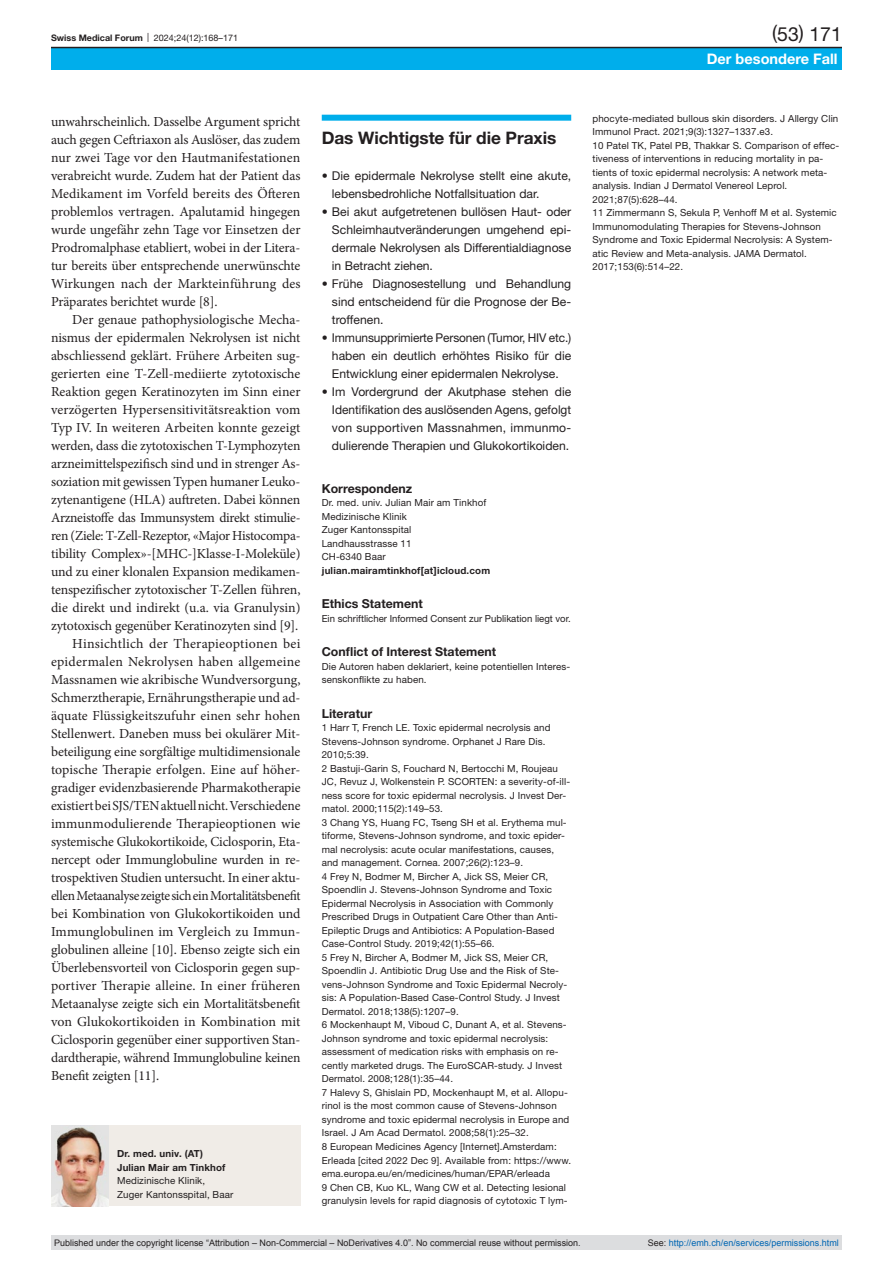
<style>
.page{position:relative;width:893px;height:1263px;background:#fff}
.page>*{position:absolute;margin:0;border:0;box-sizing:border-box;transform-origin:0 0}
.pagina{font:19.5px "Helvetica Neue LT Pro";color:#231f20}
.box-head1-start{font:700 17.25px "Helvetica Neue LT Pro";letter-spacing:-.005em;color:#231f20}
.t1{font:700 14.55px "Helvetica Neue LT Pro";color:#fff}
.paragraph-indent{font:13.8px/18px "Minion Pro";letter-spacing:-.01em;color:#231f20;text-align:justify}
.statements-head{font:700 12.3px "Helvetica Neue LT Pro";color:#231f20}
.correspondence-head{font:700 12.3px "Helvetica Neue LT Pro";color:#231f20}
.online-ref-head{font:700 12.3px "Helvetica Neue LT Pro";color:#231f20}
.t2{font:12.15px/18px "Helvetica Neue LT Pro";color:#231f20;text-align:justify}
.online-ref{font:9.75px/13.5px "Helvetica Neue LT Pro";letter-spacing:.01em;color:#231f20}
.statements{font:9.75px/13.5px "Helvetica Neue LT Pro";letter-spacing:.01em;color:#231f20}
.correspondence{font:9.75px/13.5px "Helvetica Neue LT Pro";letter-spacing:.01em;color:#231f20}
.affiliations-small{font:9.75px/13.5px "Helvetica Neue LT Pro";letter-spacing:.01em;color:#231f20}
.authors-small{font:700 9.75px/13.5px "Helvetica Neue LT Pro";letter-spacing:.01em;color:#231f20}
.correspondence-e-mai{font:700 9.75px "Helvetica Neue LT Pro";letter-spacing:.02em;color:#231f20}
.t3{font:9px "Arial";color:#231f20}
.t4{font:9px "Arial";color:#0066b3}
.t5{font:9px "Helvetica Neue LT Pro";color:#231f20}
.s1{font-weight:700}
.s2{color:#231f20}
</style>
<div class="page">
<div style="left:322px;top:115px;width:249px;height:6px;background:#00aeeb"></div>
<div style="left:51px;top:1125px;width:249px;height:81px;background:#f0ece7"></div>
<img style="left:51px;top:1125px;width:58px;height:81px">
<div style="left:51px;top:47px;width:791px;height:23px;background:#00aeeb"></div>
<hr style="left:51px;top:47px;width:791px;height:1px;background:#231f20">
<div style="left:51px;top:1235px;width:791px;height:15px;background:#dcdddf"></div>
<p class="t5" style="left:51px;top:32px;width:189px"><span class="s1">Swiss Medical Forum</span> | 2024;24(12):168–171</p>
<p class="paragraph-indent" style="left:51px;top:113px;width:251px">unwahrscheinlich. Dasselbe Argument spricht auch gegen Ceftriaxon als Auslöser, das zudem nur zwei Tage vor den Hautmanifestationen verabreicht wurde. Zudem hat der Patient das Medikament im Vorfeld bereits des Öfteren problemlos vertragen. Apalutamid hingegen wurde ungefähr zehn Tage vor Einsetzen der Prodromalphase etabliert, wobei in der Litera&shy;tur bereits über entsprechende unerwünschte Wirkungen nach der Markteinführung des Präparates berichtet wurde [8].</p>
<p class="paragraph-indent" style="left:51px;top:311px;width:251px;text-indent:21px">Der genaue pathophysiologische Mecha&shy;nismus der epidermalen Nekrolysen ist nicht abschliessend geklärt. Frühere Arbeiten sug&shy;gerierten eine T-Zell-mediierte zytotoxische Reaktion gegen Keratinozyten im Sinn einer verzögerten Hypersensitivitätsreaktion vom Typ IV. In weiteren Arbeiten konnte gezeigt werden, dass die zytotoxischen T-Lymphozyten arzneimittelspezifisch sind und in strenger As&shy;soziation mit gewissen Typen humaner Leuko&shy;zytenantigene (HLA) auftreten. Dabei können Arzneistoffe das Immunsystem direkt stimulie&shy;ren (Ziele: T-Zell-Rezeptor, «Major Histocompa&shy;tibility Complex»-[MHC-]Klasse-I-Moleküle) und zu einer klonalen Expansion medikamen&shy;tenspezifischer zytotoxischer T-Zellen führen, die direkt und indirekt (u.a. via Granulysin) zytotoxisch gegenüber Keratinozyten sind [9].</p>
<p class="paragraph-indent" style="left:51px;top:635px;width:251px;text-indent:21px">Hinsichtlich der Therapieoptionen bei epidermalen Nekrolysen haben allgemeine Massnamen wie akribische Wundversorgung, Schmerztherapie, Ernährungstherapie und ad&shy;äquate Flüssigkeitszufuhr einen sehr hohen Stellenwert. Daneben muss bei okulärer Mit&shy;beteiligung eine sorgfältige multidimensionale topische Therapie erfolgen. Eine auf höher&shy;gradiger evidenzbasierende Pharmakotherapie existiert bei SJS/TEN aktuell nicht. Verschiedene immunmodulierende Therapieoptionen wie systemische Glukokortikoide, Ciclosporin, Eta&shy;nercept oder Immunglobuline wurden in re&shy;trospektiven Studien untersucht. In einer aktu&shy;ellen Metaanalyse zeigte sich ein Mortalitätsbenefit bei Kombination von Glukokortikoiden und Immunglobulinen im Vergleich zu Immun&shy;globulinen alleine [10]. Ebenso zeigte sich ein Überlebensvorteil von Ciclosporin gegen sup&shy;portiver Therapie alleine. In einer früheren Metaanalyse zeigte sich ein Mortalitätsbenefit von Glukokortikoiden in Kombination mit Ciclosporin gegenüber einer supportiven Stan&shy;dardtherapie, während Immunglobuline keinen Benefit zeigten [11].</p>
<p class="authors-small" style="left:117px;top:1146px;width:110px">Dr. med. univ. (AT)<br>Julian Mair am Tinkhof</p>
<p class="affiliations-small" style="left:117px;top:1174px;width:118px">Medizinische Klinik,<br>Zuger Kantonsspital, Baar</p>
<p class="box-head1-start" style="left:322px;top:127px;width:236px">Das Wichtigste für die Praxis</p>
<p class="t2" style="left:332px;top:166px;width:241px;text-indent:-10px">• Die epidermale Nekrolyse stellt eine akute, lebensbedrohliche Notfallsituation dar.</p>
<p class="t2" style="left:332px;top:202px;width:241px;text-indent:-10px">• Bei akut aufgetretenen bullösen Haut- oder Schleimhautveränderungen umgehend epi&shy;dermale Nekrolysen als Differentialdiagnose in Betracht ziehen.</p>
<p class="t2" style="left:332px;top:274px;width:241px;text-indent:-10px">• Frühe Diagnosestellung und Behandlung sind entscheidend für die Prognose der Be&shy;troffenen.</p>
<p class="t2" style="left:332px;top:328px;width:241px;text-indent:-10px">• Immunsupprimierte Personen (Tumor, HIV etc.) haben ein deutlich erhöhtes Risiko für die Entwicklung einer epidermalen Nekrolyse.</p>
<p class="t2" style="left:332px;top:382px;width:241px;text-indent:-10px">• Im Vordergrund der Akutphase stehen die Identifikation des auslösenden Agens, gefolgt von supportiven Massnahmen, immunmo&shy;dulierende Therapien und Glukokortikoiden.</p>
<p class="correspondence-head" style="left:322px;top:481px;width:92px">Korrespondenz</p>
<p class="correspondence" style="left:322px;top:496px;width:166px">Dr. med. univ. Julian Mair am Tinkhof<br>Medizinische Klinik<br>Zuger Kantonsspital<br>Landhausstrasse 11<br>CH-6340 Baar</p>
<p class="correspondence-e-mai" style="left:322px;top:564px;width:170px">julian.mairamtinkhof[at]icloud.com</p>
<p class="statements-head" style="left:322px;top:596px;width:103px">Ethics Statement</p>
<p class="statements" style="left:322px;top:611px;width:250px">Ein schriftlicher Informed Consent zur Publikation liegt vor.</p>
<p class="statements-head" style="left:322px;top:644px;width:176px">Conflict of Interest Statement</p>
<p class="statements" style="left:322px;top:659px;width:250px">Die Autoren haben deklariert, keine potentiellen Interes&shy;senskonflikte zu haben.</p>
<p class="online-ref-head" style="left:322px;top:706px;width:52px">Literatur</p>
<p class="online-ref" style="left:322px;top:721px;width:251px">1 Harr T, French LE. Toxic epidermal necrolysis and Stevens-Johnson syndrome. Orphanet J Rare Dis.<br>2010;5:39.<br>2 Bastuji-Garin S, Fouchard N, Bertocchi M, Roujeau JC, Revuz J, Wolkenstein P. SCORTEN: a severity-of-ill&shy;ness score for toxic epidermal necrolysis. J Invest Der&shy;matol. 2000;115(2):149–53.<br>3 Chang YS, Huang FC, Tseng SH et al. Erythema mul&shy;tiforme, Stevens-Johnson syndrome, and toxic epider&shy;mal necrolysis: acute ocular manifestations, causes, and management. Cornea. 2007;26(2):123–9.<br>4 Frey N, Bodmer M, Bircher A, Jick SS, Meier CR, Spoendlin J. Stevens-Johnson Syndrome and Toxic Epidermal Necrolysis in Association with Commonly Prescribed Drugs in Outpatient Care Other than Anti-Epileptic Drugs and Antibiotics: A Population-Based Case-Control Study. 2019;42(1):55–66.<br>5 Frey N, Bircher A, Bodmer M, Jick SS, Meier CR, Spoendlin J. Antibiotic Drug Use and the Risk of Ste&shy;vens-Johnson Syndrome and Toxic Epidermal Necroly&shy;sis: A Population-Based Case-Control Study. J Invest Dermatol. 2018;138(5):1207–9.<br>6 Mockenhaupt M, Viboud C, Dunant A, et al. Stevens-Johnson syndrome and toxic epidermal necrolysis: assessment of medication risks with emphasis on re&shy;cently marketed drugs. The EuroSCAR-study. J Invest Dermatol. 2008;128(1):35–44.<br>7 Halevy S, Ghislain PD, Mockenhaupt M, et al. Allopu&shy;rinol is the most common cause of Stevens-Johnson syndrome and toxic epidermal necrolysis in Europe and Israel. J Am Acad Dermatol. 2008;58(1):25–32.<br>8 European Medicines Agency [Internet].Amsterdam:<br>Erleada [cited 2022 Dec 9]. Available from: https://www. ema.europa.eu/en/medicines/human/EPAR/erleada<br>9 Chen CB, Kuo KL, Wang CW et al. Detecting lesional granulysin levels for rapid diagnosis of cytotoxic T lym-</p>
<p class="pagina" style="left:772px;top:22px;width:71px">(53) 171</p>
<p class="t1" style="left:707px;top:49px;width:132px">Der besondere Fall</p>
<p class="online-ref" style="left:592px;top:111px;width:248px">phocyte-mediated bullous skin disorders. J Allergy Clin Immunol Pract. 2021;9(3):1327–1337.e3.<br>10 Patel TK, Patel PB, Thakkar S. Comparison of effec&shy;tiveness of interventions in reducing mortality in pa&shy;tients of toxic epidermal necrolysis: A network meta&shy;analysis. Indian J Dermatol Venereol Leprol.<br>2021;87(5):628–44.<br>11 Zimmermann S, Sekula P, Venhoff M et al. Systemic Immunomodulating Therapies for Stevens-Johnson Syndrome and Toxic Epidermal Necrolysis: A System&shy;atic Review and Meta-analysis. JAMA Dermatol.<br>2017;153(6):514–22.</p>
<p class="t3" style="left:54px;top:1237px;width:528px">Published under the copyright license “Attribution – Non-Commercial – NoDerivatives 4.0”. No commercial reuse without permission.</p>
<p class="t4" style="left:648px;top:1237px;width:193px"><span class="s2">See:</span> http://emh.ch/en/services/permissions.html</p>
</div>
